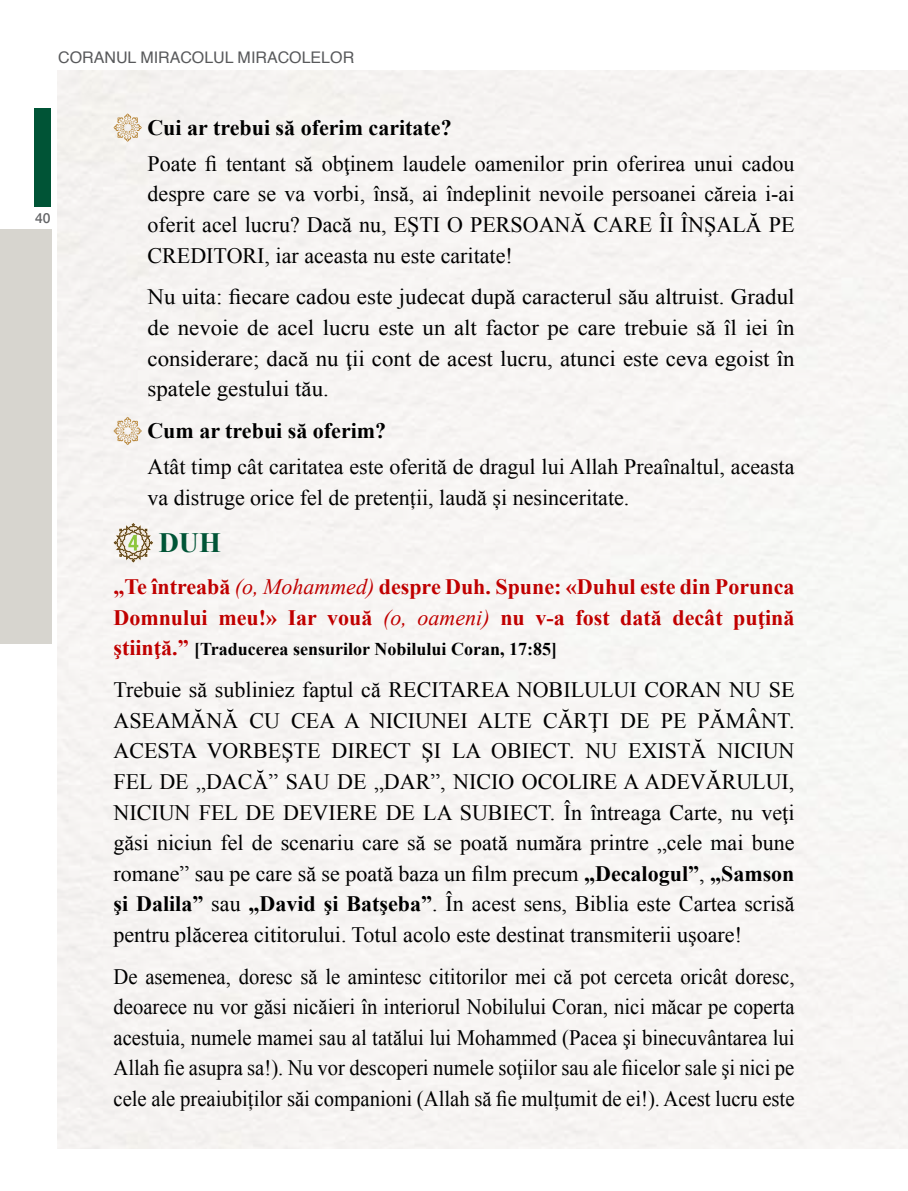
<style>
.page{position:relative;width:908px;height:1191px;background:#fff}
.page>*{position:absolute;margin:0;border:0;box-sizing:border-box;transform-origin:0 0}
.t1{font:700 28px "Times New Roman";color:#005436}
.t2{font:22px/30.6px "Times New Roman";color:#000;text-align:justify}
.t3{font:22px/30.6px "Times New Roman";color:#000;text-align:justify;scale:.94 1}
.t4{font:22px/30.6px "Times New Roman";color:#000;text-align:justify;scale:1.04 1}
.t5{font:700 22px/30.6px "Times New Roman";color:#c00000}
.t6{font:700 22px "Times New Roman";color:#000}
.t7{font:700 18px "Times New Roman";color:#000}
.t8{font:16px "Helvetica";color:#58595b}
.t9{font:500 13.8px "Helvetica Neue";color:#636466}
.s1{font-weight:400;font-style:italic}
.s2{font-size:22px;color:#c00000}
.s3{font-weight:700}
</style>
<div class="page">
<div style="left:0;top:229px;width:51px;height:414px;background:#d7d5cf"></div>
<div style="left:34px;top:108px;width:17px;height:99px;background:#005436"></div>
<svg style="left:113px;top:113px;width:29px;height:29px"></svg>
<svg style="left:113px;top:417px;width:29px;height:28px"></svg>
<svg style="left:113px;top:523px;width:40px;height:39px"></svg>
<p class="t8" style="left:58px;top:45px;width:297px">CORANUL MIRACOLUL MIRACOLELOR</p>
<p class="t9" style="left:35px;top:207px;width:17px">40</p>
<p class="t6" style="left:147px;top:112px;width:306px">Cui ar trebui să oferim caritate?</p>
<p class="t2" style="left:147px;top:148px;width:648px">Poate fi tentant să obţinem laudele oamenilor prin oferirea unui cadou despre care se va vorbi, însă, ai îndeplinit nevoile persoanei căreia i-ai oferit acel lucru? Dacă nu, EŞTI O PERSOANĂ CARE ÎI ÎNŞALĂ PE CREDITORI, iar aceasta nu este caritate!</p>
<p class="t4" style="left:147px;top:281px;width:623px">Nu uita: fiecare cadou este judecat după caracterul său altruist. Gradul de nevoie de acel lucru este un alt factor pe care trebuie să îl iei în considerare; dacă nu ţii cont de acest lucru, atunci este ceva egoist în spatele gestului tău.</p>
<p class="t6" style="left:147px;top:415px;width:240px">Cum ar trebui să oferim?</p>
<p class="t2" style="left:147px;top:451px;width:648px">Atât timp cât caritatea este oferită de dragul lui Allah Preaînaltul, aceasta va distruge orice fel de pretenții, laudă și nesinceritate.</p>
<p class="t1" style="left:159px;top:523px;width:64px">DUH</p>
<p class="t5" style="left:113px;top:571px;width:682px">„Te întreabă <span class="s1">(o, Mohammed)</span> despre Duh. Spune: «Duhul este din Porunca<br>Domnului meu!» Iar vouă <span class="s1">(o, oameni)</span> nu v-a fost dată decât puţină</p>
<p class="t7" style="left:113px;top:637px;width:445px"><span class="s2">ştiinţă.”</span> [Traducerea sensurilor Nobilului Coran, 17:85]</p>
<p class="t2" style="left:113px;top:674px;width:682px">Trebuie să subliniez faptul că RECITAREA NOBILULUI CORAN NU SE ASEAMĂNĂ CU CEA A NICIUNEI ALTE CĂRŢI DE PE PĂMÂNT.<br>ACESTA VORBEŞTE DIRECT ŞI LA OBIECT. NU EXISTĂ NICIUN FEL DE „DACĂ” SAU DE „DAR”, NICIO OCOLIRE A ADEVĂRULUI, NICIUN FEL DE DEVIERE DE LA SUBIECT. În întreaga Carte, nu veţi găsi niciun fel de scenariu care să se poată număra printre „cele mai bune romane” sau pe care să se poată baza un film precum <span class="s3">„Decalogul”</span>, <span class="s3">„Samson şi Dalila”</span> sau <span class="s3">„David şi Batşeba”</span>. În acest sens, Biblia este Cartea scrisă pentru plăcerea cititorului. Totul acolo este destinat transmiterii uşoare!</p>
<p class="t3" style="left:113px;top:960px;width:725px">De asemenea, doresc să le amintesc cititorilor mei că pot cerceta oricât doresc, deoarece nu vor găsi nicăieri în interiorul Nobilului Coran, nici măcar pe coperta acestuia, numele mamei sau al tatălui lui Mohammed (Pacea şi binecuvântarea lui Allah fie asupra sa!). Nu vor descoperi numele soţiilor sau ale fiicelor sale şi nici pe cele ale preaiubiților săi companioni (Allah să fie mulțumit de ei!). Acest lucru este</p>
</div>
